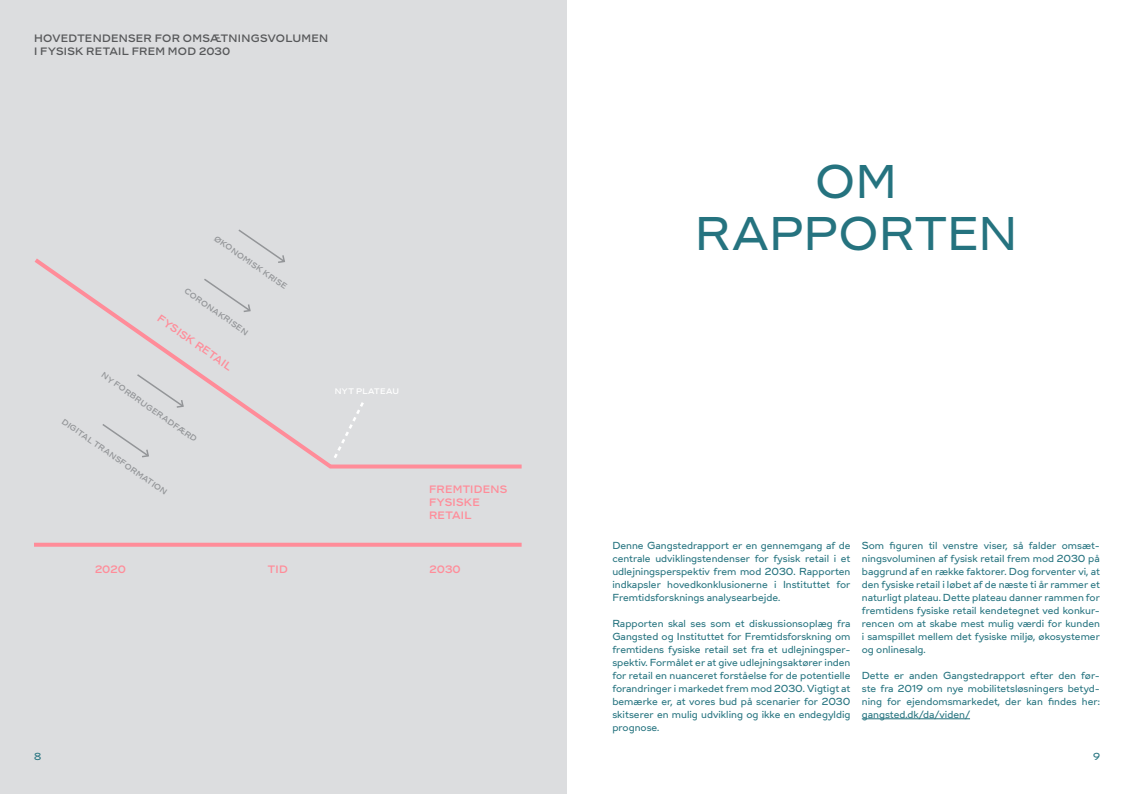
<style>
.page{position:relative;width:1134px;height:794px;background:#fff}
.page>*{position:absolute;margin:0;border:0;box-sizing:border-box;transform-origin:0 0}
.RUBRIK_44_52pt{font:44px/52px "DS737 Expanded";letter-spacing:.01em;color:#25737f;text-align:center}
.Mellemrubrik_10_13pt{font:500 10px/13px "DS737 Expanded";letter-spacing:.03em;color:#57585a}
.Mellemrubrik_10_13pt-2{font:500 10px "DS737 Expanded";letter-spacing:.025em;color:#ff8c99}
.Tekst__9_5_13pt{font:9.5px/13px "DS737 Expanded";color:#25737f;text-align:justify}
.Mellemrubrik_10_13pt-3{font:500 7.5px "DS737 Expanded";color:#939598}
.Mellemrubrik_10_13pt-4{font:500 7.5px "DS737 Expanded";letter-spacing:.045em;color:#fff}
</style>
<div class="page">
<div style="left:0;top:0;width:567px;height:794px;background:#dcdddf"></div>
<svg style="left:34px;top:543px;width:488px;height:4px;background:#fc919d"></svg>
<svg style="left:34px;top:258px;width:488px;height:211px"></svg>
<hr style="left:862px;top:718px;width:108px;height:1px;background:#25737f">
<svg style="left:135px;top:373px;width:50px;height:36px"></svg>
<svg style="left:101px;top:422px;width:49px;height:36px"></svg>
<svg style="left:237px;top:229px;width:49px;height:35px"></svg>
<svg style="left:202px;top:277px;width:50px;height:36px"></svg>
<p class="Mellemrubrik_10_13pt" style="left:34px;top:32px;width:296px">HOVEDTENDENSER FOR OMSÆTNINGSVOLUMEN<br>I FYSISK RETAIL FREM MOD 2030</p>
<p class="Mellemrubrik_10_13pt-3" style="left:219px;top:232px;width:88px;rotate:35deg">ØKONOMISK KRISE</p>
<p class="Mellemrubrik_10_13pt-3" style="left:189px;top:285px;width:77px;rotate:35deg">CORONAKRISEN</p>
<p class="Mellemrubrik_10_13pt-2" style="left:163px;top:310px;width:90px;rotate:35deg">FYSISK RETAIL</p>
<p class="Mellemrubrik_10_13pt-3" style="left:106px;top:369px;width:116px;rotate:35deg">NY FORBRUGERADFÆRD</p>
<p class="Mellemrubrik_10_13pt-3" style="left:66px;top:415px;width:128px;rotate:35deg">DIGITAL TRANSFORMATION</p>
<p class="Mellemrubrik_10_13pt-4" style="left:335px;top:385px;width:66px">NYT PLATEAU</p>
<p class="Mellemrubrik_10_13pt-2" style="left:429px;top:481px;width:80px">FREMTIDENS</p>
<p class="Mellemrubrik_10_13pt-2" style="left:429px;top:494px;width:52px">FYSISKE</p>
<p class="Mellemrubrik_10_13pt-2" style="left:429px;top:507px;width:44px">RETAIL</p>
<p class="Mellemrubrik_10_13pt-2" style="left:95px;top:560px;width:32px">2020</p>
<p class="Mellemrubrik_10_13pt-2" style="left:268px;top:560px;width:21px">TID</p>
<p class="Mellemrubrik_10_13pt-2" style="left:429px;top:560px;width:33px">2030</p>
<p class="RUBRIK_44_52pt" style="left:695px;top:156px;width:324px">OM<br>RAPPORTEN</p>
<p class="Tekst__9_5_13pt" style="left:612px;top:539px;width:240px">Denne Gangstedrapport er en gennemgang af de centrale udviklingstendenser for fysisk retail i et udlejningsperspektiv frem mod 2030. Rapporten indkapsler hovedkonklusionerne i Instituttet for Fremtidsforsknings analysearbejde.</p>
<p class="Tekst__9_5_13pt" style="left:612px;top:617px;width:240px">Rapporten skal ses som et diskussionsoplæg fra Gangsted og Instituttet for Fremtidsforskning om fremtidens fysiske retail set fra et udlejningsper&shy;spektiv. Formålet er at give udlejningsaktører inden for retail en nuanceret forståelse for de potentielle forandringer i markedet frem mod 2030. Vigtigt at bemærke er, at vores bud på scenarier for 2030 skitserer en mulig udvikling og ikke en endegyldig prognose.</p>
<p class="Tekst__9_5_13pt" style="left:862px;top:539px;width:240px">Som figuren til venstre viser, så falder omsæt&shy;ningsvoluminen af fysisk retail frem mod 2030 på baggrund af en række faktorer. Dog forventer vi, at den fysiske retail i løbet af de næste ti år rammer et naturligt plateau. Dette plateau danner rammen for fremtidens fysiske retail kendetegnet ved konkur&shy;rencen om at skabe mest mulig værdi for kunden i samspillet mellem det fysiske miljø, økosystemer og onlinesalg.</p>
<p class="Tekst__9_5_13pt" style="left:862px;top:669px;width:240px">Dette er anden Gangstedrapport efter den før&shy;ste fra 2019 om nye mobilitetsløsningers betyd&shy;ning for ejendomsmarkedet, der kan findes her: gangsted.dk/da/viden/</p>
<p class="Tekst__9_5_13pt" style="left:34px;top:750px;width:9px">8</p>
<p class="Tekst__9_5_13pt" style="left:1093px;top:750px;width:8px">9</p>
</div>
